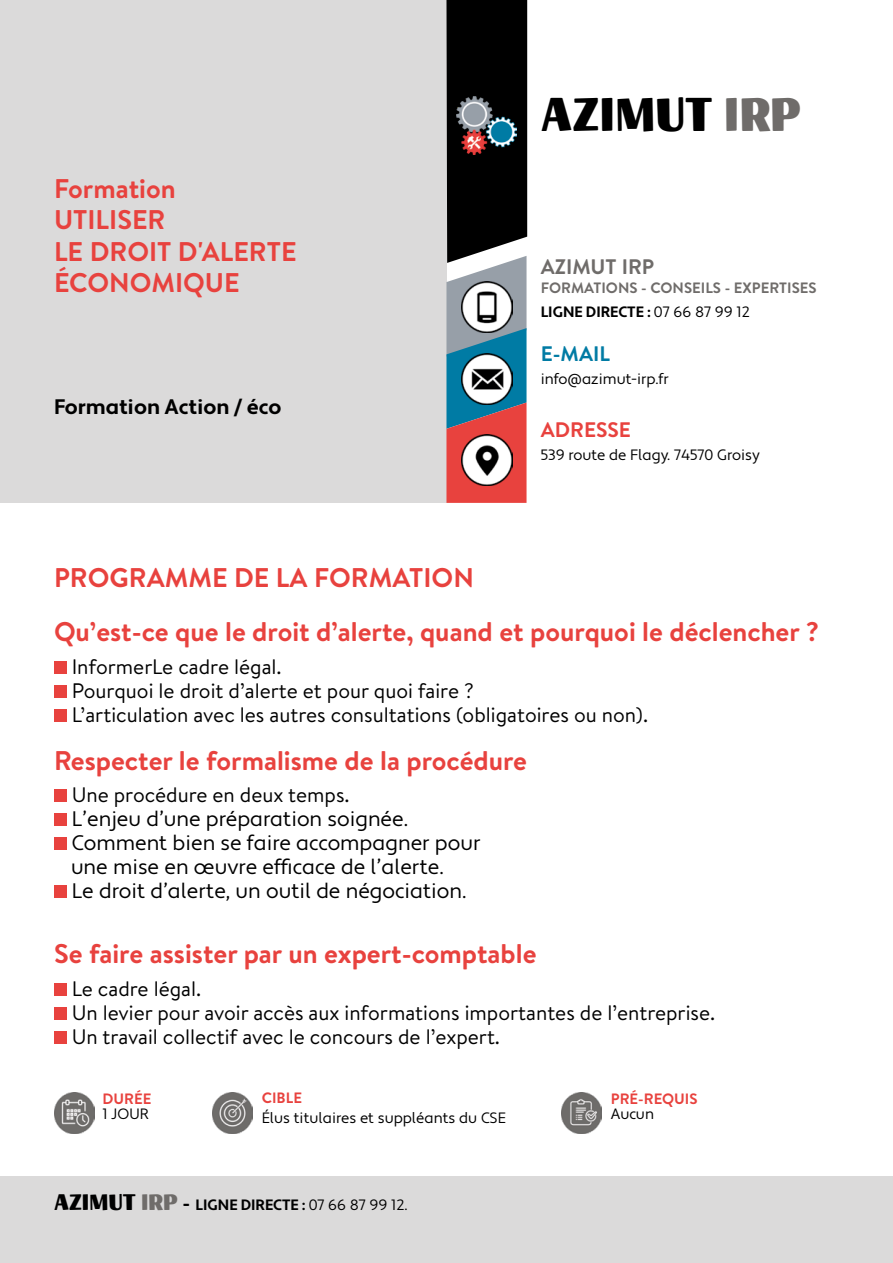
<style>
.page{position:relative;width:893px;height:1263px;background:#fff}
.page>*{position:absolute;margin:0;border:0;box-sizing:border-box;transform-origin:0 0}
.t1{font:44.25px "Golden State JF";color:#000}
.t2{font:700 27px/31.5px "Brandon Text";color:#e8423e}
.t3{font:21px/24px "Brandon Text";color:#000}
.t4{font:21px/24px "Apertura";color:#000}
.t5{font:700 21px "Apertura";color:#000}
.t6{font:700 21px "Brandon Text";color:#6f6c6a}
.t7{font:700 21px "Brandon Text";color:#e8423e}
.t8{font:700 21px "Brandon Text";color:#007ba4}
.t9{font:15px "Apertura";color:#000}
.t10{font:700 15px "Apertura";color:#000}
.t11{font:700 15px "Brandon Text";color:#6f6c6a}
.t12{font:700 15px "Brandon Text";color:#e8423e}
.s1{color:#6f6c6a}
.s2{font-weight:400}
.s3{font-family:"Golden State JF";font-weight:400;font-size:21px}
.s4{font-family:"Golden State JF";font-weight:400;font-size:21px;color:#6f6c6a}
.s5{font-family:"Brandon Text";font-size:21px}
</style>
<div class="page">
<div style="left:0;top:0;width:446px;height:503px;background:#dbdada"></div>
<svg style="left:446px;top:0;width:81px;height:503px"></svg>
<img style="left:457px;top:96px;width:59px;height:59px">
<img style="left:461px;top:434px;width:51px;height:52px">
<img style="left:461px;top:354px;width:51px;height:51px">
<img style="left:461px;top:281px;width:51px;height:52px">
<div style="left:54px;top:661px;width:13px;height:13px;background:#e8423e"></div>
<div style="left:54px;top:685px;width:13px;height:13px;background:#e8423e"></div>
<div style="left:54px;top:709px;width:13px;height:13px;background:#e8423e"></div>
<div style="left:54px;top:789px;width:13px;height:13px;background:#e8423e"></div>
<div style="left:54px;top:813px;width:13px;height:13px;background:#e8423e"></div>
<div style="left:54px;top:837px;width:13px;height:13px;background:#e8423e"></div>
<div style="left:54px;top:885px;width:13px;height:13px;background:#e8423e"></div>
<div style="left:54px;top:983px;width:13px;height:13px;background:#e8423e"></div>
<div style="left:54px;top:1007px;width:13px;height:13px;background:#e8423e"></div>
<div style="left:54px;top:1031px;width:13px;height:13px;background:#e8423e"></div>
<div style="left:0;top:1176px;width:893px;height:87px;background:#dbdada"></div>
<img style="left:561px;top:1093px;width:40px;height:40px">
<img style="left:54px;top:1093px;width:40px;height:40px">
<img style="left:213px;top:1093px;width:40px;height:40px">
<p class="t2" style="left:54px;top:172px;width:244px">Formation<br>UTILISER<br>LE DROIT D'ALERTE<br>ÉCONOMIQUE</p>
<p class="t5" style="left:54px;top:394px;width:229px">Formation Action / éco</p>
<h1 class="t1" style="left:541px;top:86px;width:262px">AZIMUT <span class="s1">IRP</span></h1>
<p class="t6" style="left:541px;top:252px;width:115px">AZIMUT IRP</p>
<p class="t11" style="left:541px;top:278px;width:277px">FORMATIONS - CONSEILS - EXPERTISES</p>
<p class="t10" style="left:541px;top:302px;width:210px">LIGNE DIRECTE : <span class="s2">07 66 87 99 12</span></p>
<p class="t8" style="left:541px;top:339px;width:71px">E-MAIL</p>
<p class="t9" style="left:541px;top:370px;width:129px">info@azimut-irp.fr</p>
<p class="t7" style="left:541px;top:415px;width:92px">ADRESSE</p>
<p class="t9" style="left:541px;top:445px;width:221px">539 route de Flagy. 74570 Groisy</p>
<p class="t2" style="left:54px;top:550px;width:767px;line-height:53.7px">PROGRAMME DE LA FORMATION<br>Qu’est-ce que le droit d’alerte, quand et pourquoi le déclencher ?</p>
<p class="t3" style="left:72px;top:654px;width:578px">InformerLe cadre légal.<br>Pourquoi le droit d’alerte et pour quoi faire ?<br>L’articulation avec les autres consultations (obligatoires ou non).</p>
<p class="t2" style="left:54px;top:744px;width:475px">Respecter le formalisme de la procédure</p>
<p class="t3" style="left:72px;top:782px;width:279px">Une procédure en deux temps.</p>
<p class="t4" style="left:71px;top:807px;width:411px">L’enjeu d’une préparation soignée.<br>Comment bien se faire accompagner pour une mise en œuvre efficace de l’alerte.<br>Le droit d’alerte, un outil de négociation.</p>
<p class="t2" style="left:54px;top:937px;width:484px">Se faire assister par un expert-comptable</p>
<p class="t3" style="left:72px;top:976px;width:645px">Le cadre légal.<br>Un levier pour avoir accès aux informations importantes de l’entreprise.<br>Un travail collectif avec le concours de l’expert.</p>
<p class="t12" style="left:102px;top:1088px;width:50px">DURÉE</p>
<p class="t9" style="left:102px;top:1105px;width:48px">1 JOUR</p>
<p class="t12" style="left:262px;top:1088px;width:42px">CIBLE</p>
<p class="t9" style="left:262px;top:1108px;width:246px">Élus titulaires et suppléants du CSE</p>
<p class="t10" style="left:54px;top:1195px;width:355px"><span class="s3">AZIMUT</span> <span class="s4">IRP</span> <span class="s5">-</span> LIGNE DIRECTE : <span class="s2">07 66 87 99 12.</span></p>
<p class="t12" style="left:611px;top:1088px;width:88px">PRÉ-REQUIS</p>
<p class="t9" style="left:611px;top:1105px;width:45px">Aucun</p>
</div>
